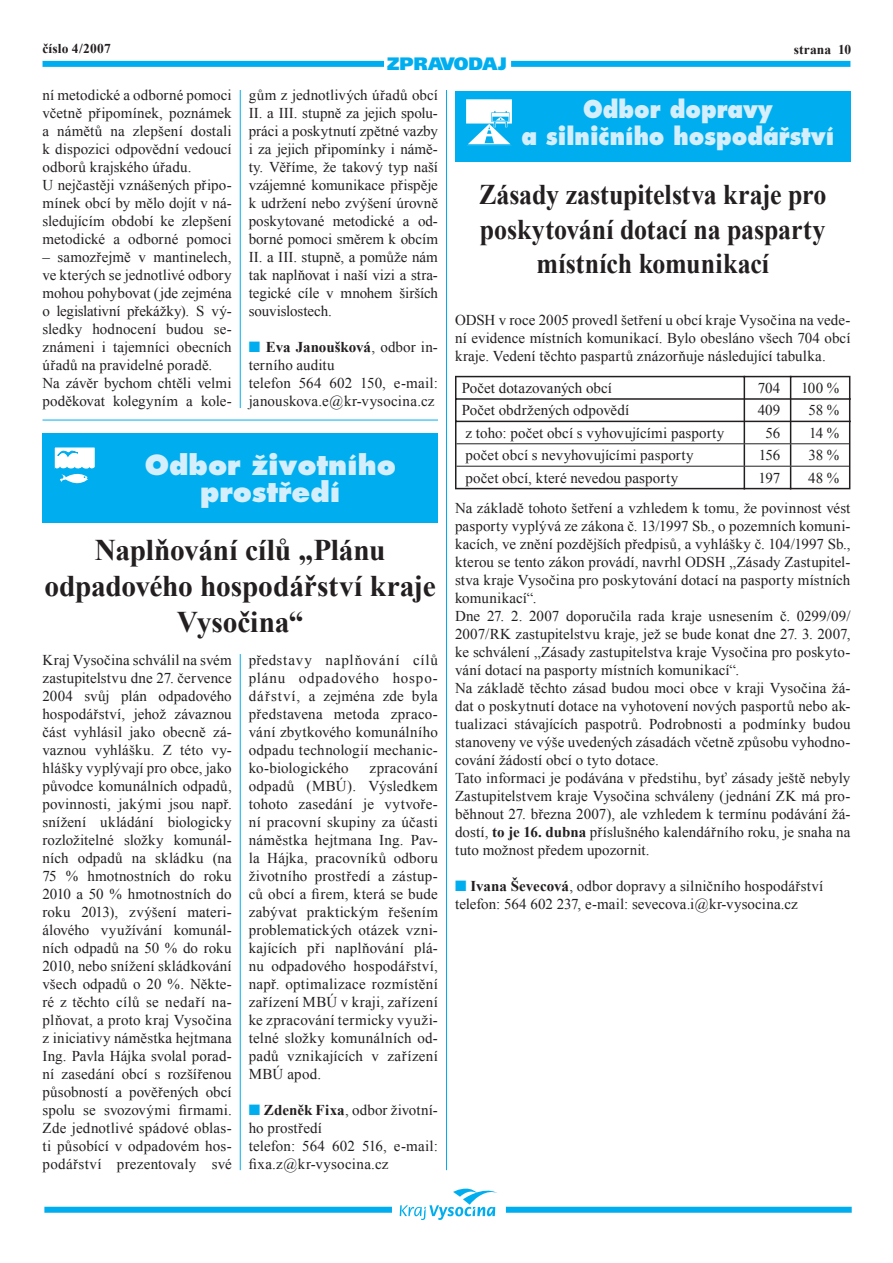
<style>
.page{position:relative;width:893px;height:1263px;background:#fff}
.page>*{position:absolute;margin:0;border:0;box-sizing:border-box;transform-origin:0 0}
.Tittulek_stred_20b{font:700 30px/36px "Times New Roman";letter-spacing:-.005em;color:#231f20;text-align:center}
.Titulek_stred_22b{font:700 28.5px/34.2px "Times New Roman";letter-spacing:-.005em;color:#231f20;text-align:center;scale:.91 1}
.t1{font:27px/27px "Futura Extra Bold CE";color:#d4effb;text-align:center}
.t2{font:24px "Futura Extra Bold CE";color:#d4effb;scale:.91 1}
.t3{font:900 18px "Frutiger CE";color:#00aeef}
.odstavTimes10{font:15px/18px "Times New Roman";letter-spacing:.01em;color:#231f20;text-align:justify}
.t4{font:700 13.5px "Times New Roman";letter-spacing:.01em;color:#231f20}
.s1{font-weight:700}
</style>
<div class="page">
<div style="left:43px;top:61px;width:341px;height:6px;background:#00aeef"></div>
<div style="left:511px;top:61px;width:339px;height:6px;background:#00aeef"></div>
<div style="left:44px;top:1207px;width:348px;height:6px;background:#00aeef"></div>
<div style="left:506px;top:1207px;width:346px;height:6px;background:#00aeef"></div>
<svg style="left:400px;top:1188px;width:97px;height:32px"></svg>
<hr style="left:455px;top:376px;width:289px;height:1px;background:#231f20">
<hr style="left:745px;top:376px;width:45px;height:1px;background:#231f20">
<hr style="left:791px;top:376px;width:59px;height:1px;background:#231f20">
<hr style="left:455px;top:398px;width:290px;height:2px;background:#231f20">
<hr style="left:745px;top:398px;width:46px;height:2px;background:#231f20">
<hr style="left:791px;top:398px;width:59px;height:2px;background:#231f20">
<hr style="left:455px;top:421px;width:290px;height:1px;background:#231f20">
<hr style="left:745px;top:421px;width:46px;height:1px;background:#231f20">
<hr style="left:791px;top:421px;width:59px;height:1px;background:#231f20">
<svg style="left:455px;top:377px;width:1px;height:111px"></svg>
<svg style="left:744px;top:376px;width:1px;height:113px"></svg>
<svg style="left:790px;top:376px;width:1px;height:113px"></svg>
<svg style="left:849px;top:377px;width:1px;height:111px"></svg>
<hr style="left:455px;top:488px;width:289px;height:1px;background:#231f20">
<hr style="left:745px;top:488px;width:45px;height:1px;background:#231f20">
<hr style="left:791px;top:488px;width:59px;height:1px;background:#231f20">
<hr style="left:456px;top:443px;width:288px;height:1px;background:#231f20">
<hr style="left:744px;top:443px;width:47px;height:1px;background:#231f20">
<hr style="left:791px;top:443px;width:58px;height:1px;background:#231f20">
<hr style="left:456px;top:466px;width:288px;height:1px;background:#231f20">
<hr style="left:744px;top:466px;width:47px;height:1px;background:#231f20">
<hr style="left:791px;top:466px;width:58px;height:1px;background:#231f20">
<div style="left:455px;top:91px;width:395px;height:71px;background:#00aeef"></div>
<div style="left:465px;top:98px;width:48px;height:48px;background:#fff"></div>
<div style="left:463px;top:97px;width:51px;height:51px;border:3px solid #00aeef"></div>
<svg style="left:466px;top:111px;width:47px;height:34px"></svg>
<div style="left:43px;top:434px;width:395px;height:89px;background:#00aeef"></div>
<div style="left:54px;top:446px;width:42px;height:43px;background:#fff"></div>
<div style="left:53px;top:445px;width:44px;height:45px;border:2px solid #00aeef"></div>
<div style="left:54px;top:469px;width:42px;height:19px;border:1px solid #00aeef"></div>
<svg style="left:55px;top:466px;width:40px;height:22px"></svg>
<svg style="left:57px;top:450px;width:21px;height:7px"></svg>
<hr style="left:446px;top:90px;width:1px;height:1080px;background:#00aeef">
<hr style="left:43px;top:420px;width:395px;height:1px;background:#00aeef">
<hr style="left:240px;top:654px;width:1px;height:516px;background:#00aeef">
<hr style="left:240px;top:90px;width:1px;height:318px;background:#00aeef">
<p class="t4" style="left:43px;top:39px;width:70px">číslo 4/2007</p>
<p class="t4" style="left:794px;top:40px;width:59px">strana 10</p>
<p class="t3" style="left:387px;top:54px;width:121px">ZPRAVODAJ</p>
<p class="odstavTimes10" style="left:43px;top:86px;width:191px">ní metodické a odborné pomoci včetně připomínek, poznámek a námětů na zlepšení dostali k dispozici odpovědní vedoucí odborů krajského úřadu.</p>
<p class="odstavTimes10" style="left:43px;top:176px;width:191px">U nejčastěji vznášených připo&shy;mínek obcí by mělo dojít v ná&shy;sledujícím období ke zlepšení metodické a odborné pomoci</p>
<p class="odstavTimes10" style="left:43px;top:248px;width:191px">– samozřejmě v mantinelech, ve kterých se jednotlivé odbory mohou pohybovat (jde zejména o legislativní překážky). S vý&shy;sledky hodnocení budou se&shy;známeni i tajemníci obecních úřadů na pravidelné poradě.</p>
<p class="odstavTimes10" style="left:43px;top:374px;width:191px">Na závěr bychom chtěli velmi poděkovat kolegyním a kole-</p>
<p class="odstavTimes10" style="left:249px;top:86px;width:191px">gům z jednotlivých úřadů obcí II. a III. stupně za jejich spolu&shy;práci a poskytnutí zpětné vazby i za jejich připomínky i námě&shy;ty. Věříme, že takový typ naší vzájemné komunikace přispěje k udržení nebo zvýšení úrovně poskytované metodické a od&shy;borné pomoci směrem k obcím II. a III. stupně, a pomůže nám tak naplňovat i naší vizi a stra&shy;tegické cíle v mnohem širších souvislostech.</p>
<p class="odstavTimes10" style="left:249px;top:338px;width:191px;text-indent:17px"><span class="s1">Eva Janoušková</span>, odbor in&shy;terního auditu</p>
<p class="odstavTimes10" style="left:249px;top:374px;width:191px">telefon 564 602 150, e-mail: janouskova.e@kr-vysocina.cz</p>
<p class="t1" style="left:145px;top:451px;width:253px">Odbor životního prostředí</p>
<p class="Tittulek_stred_20b" style="left:44px;top:531px;width:393px">Naplňování cílů „Plánu odpadového hospodářství kraje<br>Vysočina“</p>
<p class="odstavTimes10" style="left:43px;top:651px;width:191px">Kraj Vysočina schválil na svém zastupitelstvu dne 27. července 2004 svůj plán odpadového hospodářství, jehož závaznou část vyhlásil jako obecně zá&shy;vaznou vyhlášku. Z této vy&shy;hlášky vyplývají pro obce, jako původce komunálních odpadů, povinnosti, jakými jsou např. snížení ukládání biologicky rozložitelné složky komunál&shy;ních odpadů na skládku (na 75 % hmotnostních do roku 2010 a 50 % hmotnostních do roku 2013), zvýšení materi&shy;álového využívání komunál&shy;ních odpadů na 50 % do roku 2010, nebo snížení skládkování všech odpadů o 20 %. Někte&shy;ré z těchto cílů se nedaří na&shy;plňovat, a proto kraj Vysočina z iniciativy náměstka hejtmana Ing. Pavla Hájka svolal porad&shy;ní zasedání obcí s rozšířenou působností a pověřených obcí spolu se svozovými firmami.<br>Zde jednotlivé spádové oblas&shy;ti působící v odpadovém hos&shy;podářství prezentovaly své</p>
<p class="odstavTimes10" style="left:249px;top:651px;width:191px">představy naplňování cílů plánu odpadového hospo&shy;dářství, a zejména zde byla představena metoda zpraco&shy;vání zbytkového komunálního odpadu technologií mechanic&shy;ko-biologického</p>
<p class="odstavTimes10" style="left:249px;top:759px;width:191px;text-indent:121px">zpracování odpadů (MBÚ). Výsledkem tohoto zasedání je vytvoře&shy;ní pracovní skupiny za účasti náměstka hejtmana Ing. Pav&shy;la Hájka, pracovníků odboru životního prostředí a zástup&shy;ců obcí a firem, která se bude zabývat praktickým řešením problematických otázek vzni&shy;kajících při naplňování plá&shy;nu odpadového hospodářství, např. optimalizace rozmístění zařízení MBÚ v kraji, zařízení ke zpracování termicky využi&shy;telné složky komunálních od&shy;padů vznikajících v zařízení MBÚ apod.</p>
<p class="odstavTimes10" style="left:249px;top:1101px;width:191px;text-indent:15px"><span class="s1">Zdeněk Fixa</span>, odbor životní&shy;ho prostředí</p>
<p class="odstavTimes10" style="left:249px;top:1137px;width:191px">telefon: 564 602 516, e-mail: fixa.z@kr-vysocina.cz</p>
<p class="t2" style="left:583px;top:94px;width:210px">Odbor dopravy</p>
<p class="t2" style="left:521px;top:121px;width:345px">a silničního hospodářství</p>
<p class="Titulek_stred_22b" style="left:479px;top:177px;width:383px">Zásady zastupitelstva kraje pro poskytování dotací na pasparty místních komunikací</p>
<p class="odstavTimes10" style="left:455px;top:311px;width:397px">ODSH v roce 2005 provedl šetření u obcí kraje Vysočina na vede&shy;ní evidence místních komunikací. Bylo obesláno všech 704 obcí kraje. Vedení těchto paspartů znázorňuje následující tabulka.</p>
<p class="odstavTimes10" style="left:462px;top:379px;width:152px">Počet dotazovaných obcí</p>
<p class="odstavTimes10" style="left:758px;top:379px;width:24px">704</p>
<p class="odstavTimes10" style="left:801px;top:379px;width:40px">100 %</p>
<p class="odstavTimes10" style="left:462px;top:401px;width:169px">Počet obdržených odpovědí</p>
<p class="odstavTimes10" style="left:758px;top:401px;width:24px">409</p>
<p class="odstavTimes10" style="left:809px;top:401px;width:32px">58 %</p>
<p class="odstavTimes10" style="left:465px;top:423px;width:260px">z toho: počet obcí s vyhovujícími pasporty</p>
<p class="odstavTimes10" style="left:766px;top:423px;width:16px">56</p>
<p class="odstavTimes10" style="left:809px;top:423px;width:32px">14 %</p>
<p class="odstavTimes10" style="left:465px;top:446px;width:230px">počet obcí s nevyhovujícími pasporty</p>
<p class="odstavTimes10" style="left:759px;top:446px;width:23px">156</p>
<p class="odstavTimes10" style="left:808px;top:446px;width:32px">38 %</p>
<p class="odstavTimes10" style="left:465px;top:468px;width:214px">počet obcí, které nevedou pasporty</p>
<p class="odstavTimes10" style="left:758px;top:468px;width:23px">197</p>
<p class="odstavTimes10" style="left:808px;top:468px;width:33px">48 %</p>
<p class="odstavTimes10" style="left:455px;top:499px;width:397px">Na základě tohoto šetření a vzhledem k tomu, že povinnost vést pasporty vyplývá ze zákona č. 13/1997 Sb., o pozemních komuni&shy;kacích, ve znění pozdějších předpisů, a vyhlášky č. 104/1997 Sb., kterou se tento zákon provádí, navrhl ODSH „Zásady Zastupitel&shy;stva kraje Vysočina pro poskytování dotací na pasporty místních komunikací“.</p>
<p class="odstavTimes10" style="left:455px;top:607px;width:397px">Dne 27. 2. 2007 doporučila rada kraje usnesením č. 0299/09/ 2007/RK zastupitelstvu kraje, jež se bude konat dne 27. 3. 2007, ke schválení „Zásady zastupitelstva kraje Vysočina pro poskyto&shy;vání dotací na pasporty místních komunikací“.</p>
<p class="odstavTimes10" style="left:455px;top:679px;width:397px">Na základě těchto zásad budou moci obce v kraji Vysočina žá&shy;dat o poskytnutí dotace na vyhotovení nových pasportů nebo ak&shy;tualizaci stávajících paspotrů. Podrobnosti a podmínky budou stanoveny ve výše uvedených zásadách včetně způsobu vyhodno&shy;cování žádostí obcí o tyto dotace.</p>
<p class="odstavTimes10" style="left:455px;top:769px;width:397px">Tato informaci je podávána v předstihu, byť zásady ještě nebyly Zastupitelstvem kraje Vysočina schváleny (jednání ZK má pro&shy;běhnout 27. března 2007), ale vzhledem k termínu podávání žá&shy;dostí, <span class="s1">to je 16. dubna</span> příslušného kalendářního roku, je snaha na tuto možnost předem upozornit.</p>
<p class="odstavTimes10" style="left:471px;top:877px;width:354px"><span class="s1">Ivana Ševecová</span>, odbor dopravy a silničního hospodářství</p>
<p class="odstavTimes10" style="left:455px;top:895px;width:344px">telefon: 564 602 237, e-mail: sevecova.i@kr-vysocina.cz</p>
</div>
